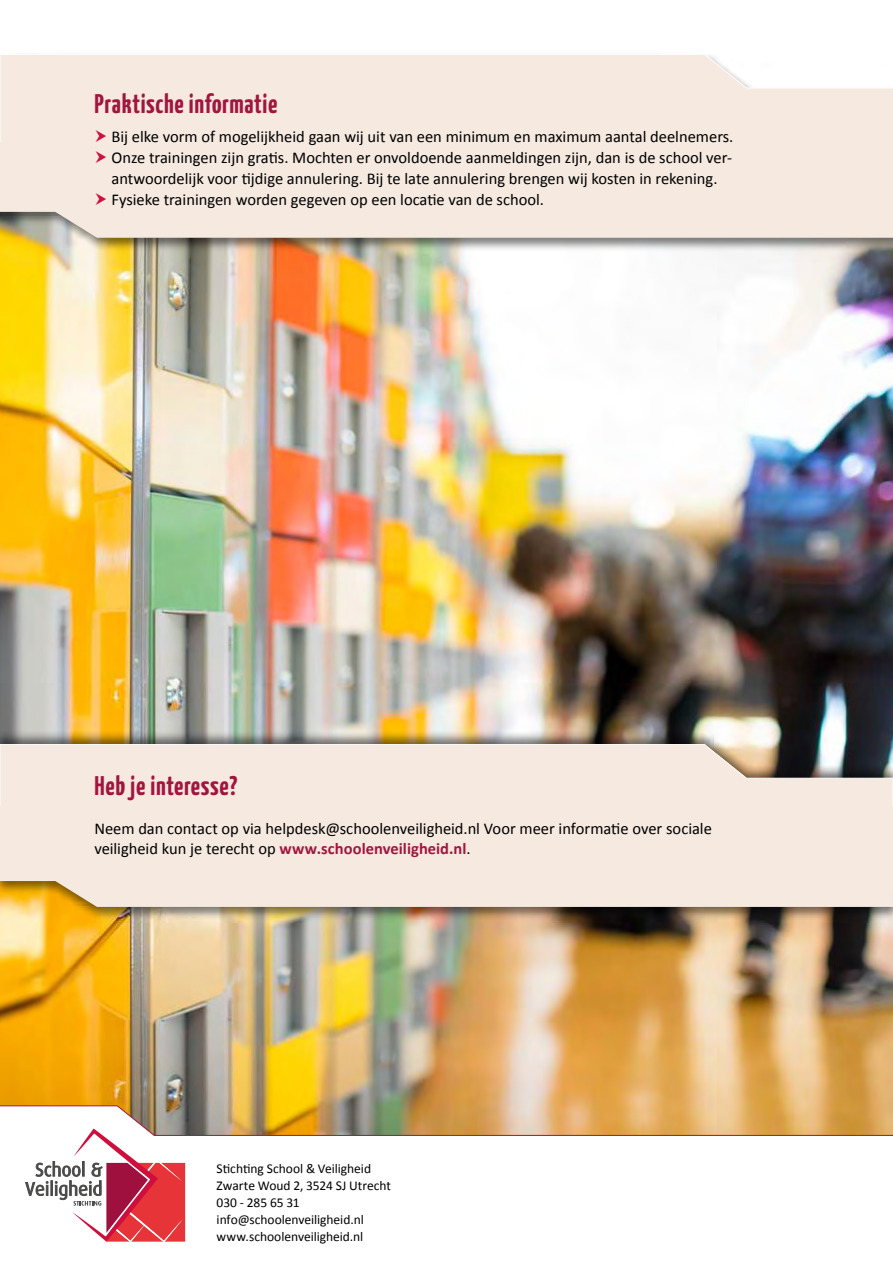
<style>
.page{position:relative;width:893px;height:1263px;background:#fff}
.page>*{position:absolute;margin:0;border:0;box-sizing:border-box;transform-origin:0 0}
.t1{font:700 27px "Yanone Kaffeesatz";letter-spacing:.025em;color:#a1163f}
.t2{font:16.5px/21px "Calibri";color:#000}
.t3{font:13.5px/17px "Calibri";letter-spacing:-.005em;color:#000}
.s1{font-weight:700;color:#a1163f}
</style>
<div class="page">
<img style="left:0;top:252px;width:893px;height:853px">
<div style="left:0;top:52px;width:893px;height:200px;background:#000;opacity:.5"></div>
<svg style="left:0;top:54px;width:893px;height:88px;background:#f5eae2"></svg>
<div style="left:0;top:142px;width:893px;height:96px;background:#f5e9e0"></div>
<svg style="left:0;top:1105px;width:893px;height:137px"></svg>
<svg style="left:25px;top:1128px;width:160px;height:114px"></svg>
<div style="left:0;top:742px;width:893px;height:179px;background:#000;opacity:.5"></div>
<div style="left:0;top:730px;width:893px;height:101px;background:#000;opacity:.5"></div>
<svg style="left:0;top:744px;width:893px;height:62px;background:#e7dcd3"></svg>
<svg style="left:0;top:872px;width:893px;height:35px;background:#f2e4d2"></svg>
<div style="left:0;top:806px;width:893px;height:66px;background:#f5e9e0"></div>
<svg style="left:96px;top:130px;width:10px;height:12px"></svg>
<svg style="left:96px;top:151px;width:10px;height:12px"></svg>
<svg style="left:96px;top:193px;width:10px;height:12px"></svg>
<h1 class="t1" style="left:94px;top:87px;width:184px">Praktische informatie</h1>
<p class="t2" style="left:111px;top:126px;width:623px">Bij elke vorm of mogelijkheid gaan wij uit van een minimum en maximum aantal deelnemers.<br>Onze trainingen zijn gratis. Mochten er onvoldoende aanmeldingen zijn, dan is de school ver&shy;antwoordelijk voor tijdige annulering. Bij te late annulering brengen wij kosten in rekening.<br>Fysieke trainingen worden gegeven op een locatie van de school.</p>
<h1 class="t1" style="left:94px;top:769px;width:144px">Heb je interesse?</h1>
<p class="t2" style="left:94px;top:819px;width:619px;line-height:19.5px">Neem dan contact op via helpdesk@schoolenveiligheid.nl Voor meer informatie over sociale veiligheid kun je terecht op <span class="s1">www.schoolenveiligheid.nl</span>.</p>
<p class="t3" style="left:217px;top:1160px;width:176px">Stichting School &amp; Veiligheid<br>Zwarte Woud 2, 3524 SJ Utrecht<br>030 - 285 65 31 info@schoolenveiligheid.nl www.schoolenveiligheid.nl</p>
</div>
